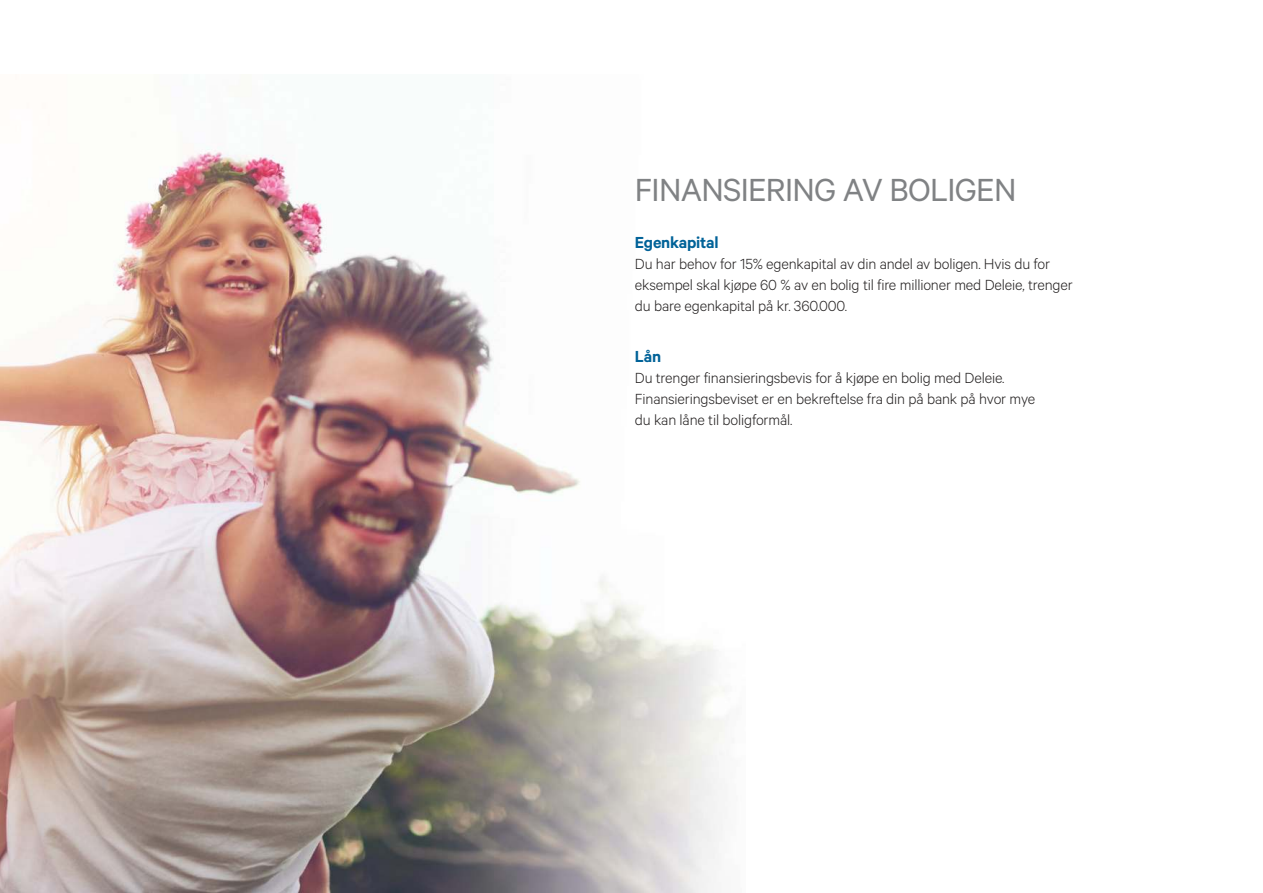
<style>
.page{position:relative;width:1263px;height:893px;background:#fff}
.page>*{position:absolute;margin:0;border:0;box-sizing:border-box;transform-origin:0 0}
.t1{font:36px "Calibre";letter-spacing:-.02em;color:#808284}
.t2{font:600 18px "Calibre";letter-spacing:-.01em;color:#006298}
.t3{font:300 16.5px/21px "Calibre";letter-spacing:-.01em;color:#221f1f}
</style>
<div class="page">
<img style="left:0;top:147px;width:725px;height:746px">
<h1 class="t1" style="left:635px;top:167px;width:383px">FINANSIERING AV BOLIGEN</h1>
<p class="t2" style="left:635px;top:236px;width:85px">Egenkapital</p>
<p class="t3" style="left:635px;top:255px;width:439px">Du har behov for 15% egenkapital av din andel av boligen. Hvis du for eksempel skal kjøpe 60 % av en bolig til fire millioner med Deleie, trenger du bare egenkapital på kr. 360.000.</p>
<p class="t2" style="left:635px;top:350px;width:28px">Lån</p>
<p class="t3" style="left:635px;top:369px;width:402px">Du trenger finansieringsbevis for å kjøpe en bolig med Deleie.<br>Finansieringsbeviset er en bekreftelse fra din på bank på hvor mye du kan låne til boligformål.</p>
</div>
